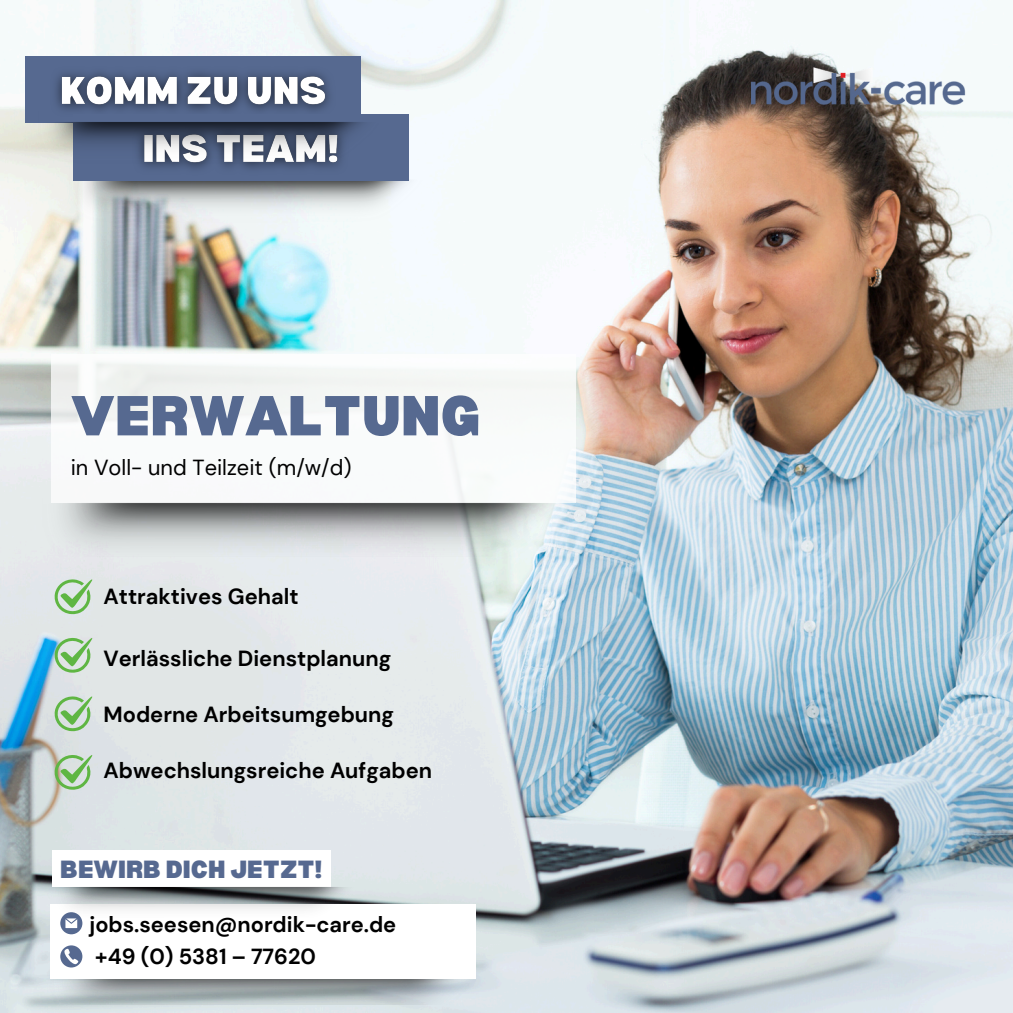
<style>
.page{position:relative;width:1013px;height:1013px;background:#fff}
.page>*{position:absolute;margin:0;border:0;box-sizing:border-box;transform-origin:0 0}
.t1{font:900 55px "Bernoru";color:#566990}
.t2{font:900 24.38px "Bernoru";color:#566990}
.t3{font:700 21.88px "DM Sans";color:#000}
.t4{font:700 21.75px/32.8px "DM Sans";color:#000}
.t5{font:21.75px "DM Sans";color:#000}
</style>
<div class="page">
<img style="left:0;top:0;width:1012px;height:1012px">
<img style="left:751px;top:66px;width:216px;height:44px">
<svg style="left:53px;top:578px;width:39px;height:36px"></svg>
<svg style="left:53px;top:637px;width:39px;height:36px"></svg>
<svg style="left:53px;top:695px;width:39px;height:36px"></svg>
<svg style="left:53px;top:754px;width:39px;height:36px"></svg>
<div style="left:50px;top:904px;width:426px;height:75px;background:#fff"></div>
<svg style="left:60px;top:917px;width:22px;height:17px"></svg>
<svg style="left:60px;top:945px;width:22px;height:22px"></svg>
<div style="left:52px;top:849px;width:278px;height:37px;background:#fff"></div>
<img style="left:50px;top:884px;width:310px;height:33px">
<div style="left:25px;top:56px;width:336px;height:66px;background:#566990"></div>
<img style="left:56px;top:72px;width:274px;height:39px">
<img style="left:70px;top:168px;width:354px;height:55px">
<div style="left:73px;top:114px;width:335px;height:66px;background:#566990"></div>
<img style="left:39px;top:111px;width:342px;height:52px">
<img style="left:50px;top:979px;width:432px;height:25px">
<div style="left:51px;top:354px;width:524px;height:149px;background:#fff"></div>
<img style="left:42px;top:498px;width:534px;height:58px">
<p class="t1" style="left:71px;top:384px;width:411px">VERWALTUNG</p>
<h3 class="t5" style="left:71px;top:453px;width:282px">in Voll- und Teilzeit (m/w/d)</h3>
<p class="t3" style="left:103px;top:582px;width:196px">Attraktives Gehalt</p>
<p class="t3" style="left:103px;top:644px;width:289px">Verlässliche Dienstplanung</p>
<p class="t3" style="left:103px;top:700px;width:292px">Moderne Arbeitsumgebung</p>
<p class="t3" style="left:103px;top:756px;width:330px">Abwechslungsreiche Aufgaben</p>
<p class="t2" style="left:60px;top:855px;width:264px">BEWIRB DICH JETZT!</p>
<p class="t4" style="left:90px;top:907px;width:308px">jobs.seesen@nordik-care.de +49 (0) 5381 – 77620</p>
</div>
